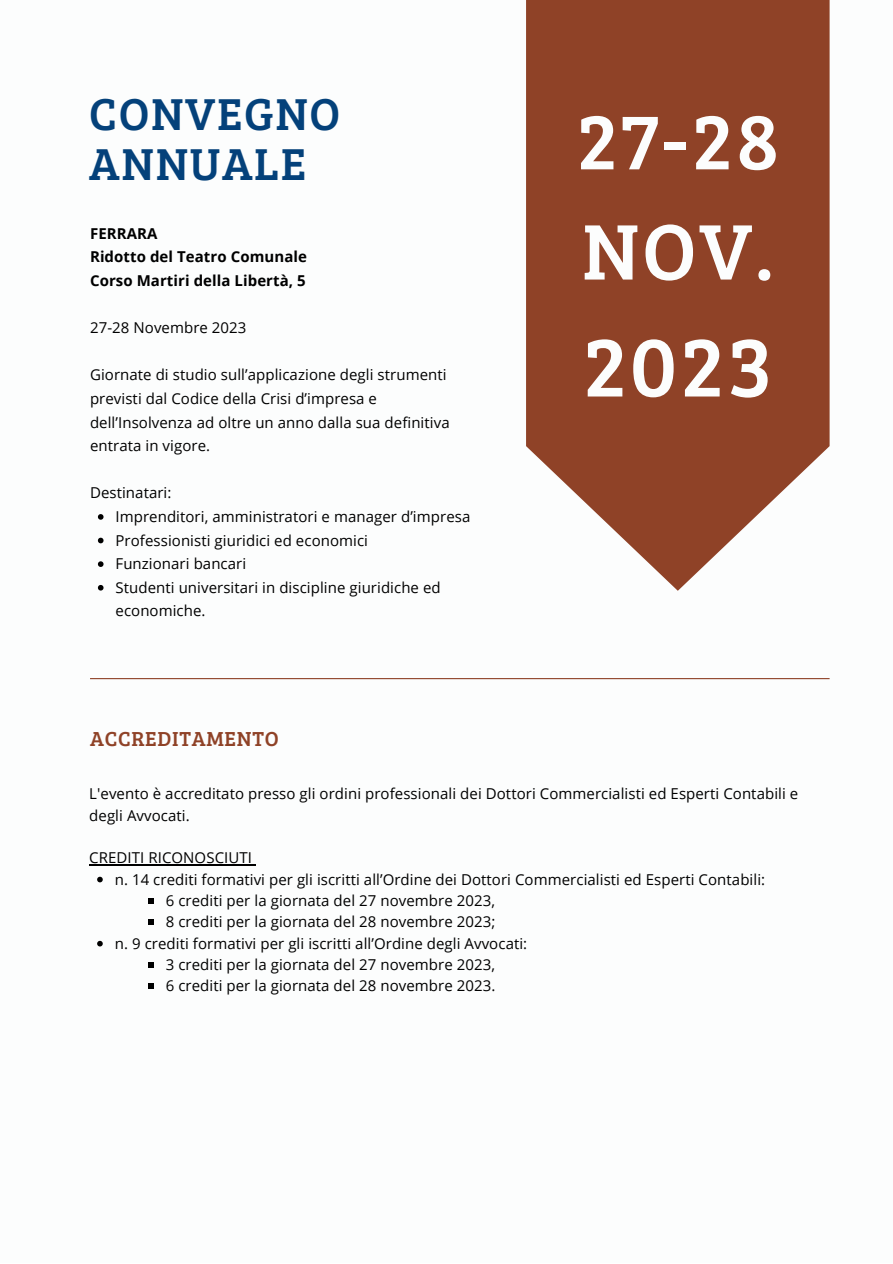
<style>
.page{position:relative;width:893px;height:1264px;background:#fff}
.page>*{position:absolute;margin:0;border:0;box-sizing:border-box;transform-origin:0 0}
.t1{font:86.85px "Bree Serif";color:#fcfdfd}
.t2{font:81.3px "Bree Serif";letter-spacing:.035em;color:#fcfdfd}
.t3{font:46.2px/50.6px "Bree Serif";letter-spacing:.035em;color:#04417a}
.t4{font:21px "Bree Serif";letter-spacing:.035em;color:#8f4227}
.t5{font:15px/23.5px "Open Sans";letter-spacing:.005em;color:#000}
.t6{font:700 15px "Open Sans";letter-spacing:.005em;color:#000}
</style>
<div class="page">
<svg style="left:526px;top:0;width:303px;height:591px;background:#9c5841"></svg>
<svg style="left:98px;top:514px;width:5px;height:5px"></svg>
<svg style="left:98px;top:537px;width:5px;height:6px"></svg>
<svg style="left:98px;top:561px;width:5px;height:6px"></svg>
<svg style="left:98px;top:585px;width:5px;height:5px"></svg>
<svg style="left:97px;top:876px;width:6px;height:6px"></svg>
<svg style="left:148px;top:898px;width:5px;height:5px"></svg>
<svg style="left:148px;top:919px;width:5px;height:6px"></svg>
<svg style="left:97px;top:940px;width:6px;height:6px"></svg>
<svg style="left:148px;top:962px;width:5px;height:5px"></svg>
<svg style="left:148px;top:983px;width:5px;height:6px"></svg>
<hr style="left:89px;top:864px;width:163px;height:1px;background:#000">
<hr style="left:90px;top:678px;width:739px;height:1px;background:#8f4227">
<p class="t3" style="left:89px;top:86px;width:252px">CONVEGNO<br>ANNUALE</p>
<p class="t6" style="left:90px;top:222px;width:69px">FERRARA</p>
<p class="t6" style="left:90px;top:246px;width:218px">Ridotto del Teatro Comunale</p>
<p class="t6" style="left:90px;top:270px;width:217px">Corso Martiri della Libertà, 5</p>
<p class="t5" style="left:90px;top:315px;width:158px">27-28 Novembre 2023</p>
<p class="t5" style="left:90px;top:362px;width:358px">Giornate di studio sull’applicazione degli strumenti</p>
<p class="t5" style="left:90px;top:386px;width:288px">previsti dal Codice della Crisi d’impresa e</p>
<p class="t5" style="left:90px;top:410px;width:361px">dell’Insolvenza ad oltre un anno dalla sua definitiva</p>
<p class="t5" style="left:90px;top:433px;width:122px">entrata in vigore.</p>
<p class="t5" style="left:90px;top:481px;width:83px">Destinatari:</p>
<p class="t5" style="left:115px;top:504px;width:356px">Imprenditori, amministratori e manager d’impresa</p>
<p class="t5" style="left:115px;top:528px;width:254px">Professionisti giuridici ed economici</p>
<p class="t5" style="left:115px;top:551px;width:132px">Funzionari bancari</p>
<p class="t5" style="left:115px;top:575px;width:327px">Studenti universitari in discipline giuridiche ed economiche.</p>
<p class="t4" style="left:90px;top:723px;width:190px">ACCREDITAMENTO</p>
<p class="t2" style="left:576px;top:82px;width:205px">27-28</p>
<p class="t2" style="left:582px;top:192px;width:193px">NOV.</p>
<p class="t1" style="left:582px;top:303px;width:192px">2023</p>
<p class="t5" style="left:89px;top:782px;width:710px;line-height:21.3px">L'evento è accreditato presso gli ordini professionali dei Dottori Commercialisti ed Esperti Contabili e degli Avvocati.</p>
<p class="t5" style="left:89px;top:845px;width:164px">CREDITI RICONOSCIUTI</p>
<p class="t5" style="left:115px;top:867px;width:652px">n. 14 crediti formativi per gli iscritti all’Ordine dei Dottori Commercialisti ed Esperti Contabili:</p>
<p class="t5" style="left:166px;top:888px;width:331px">6 crediti per la giornata del 27 novembre 2023,</p>
<p class="t5" style="left:166px;top:909px;width:331px">8 crediti per la giornata del 28 novembre 2023;</p>
<p class="t5" style="left:115px;top:931px;width:414px">n. 9 crediti formativi per gli iscritti all’Ordine degli Avvocati:</p>
<p class="t5" style="left:166px;top:952px;width:331px">3 crediti per la giornata del 27 novembre 2023,</p>
<p class="t5" style="left:166px;top:973px;width:331px">6 crediti per la giornata del 28 novembre 2023.</p>
</div>
